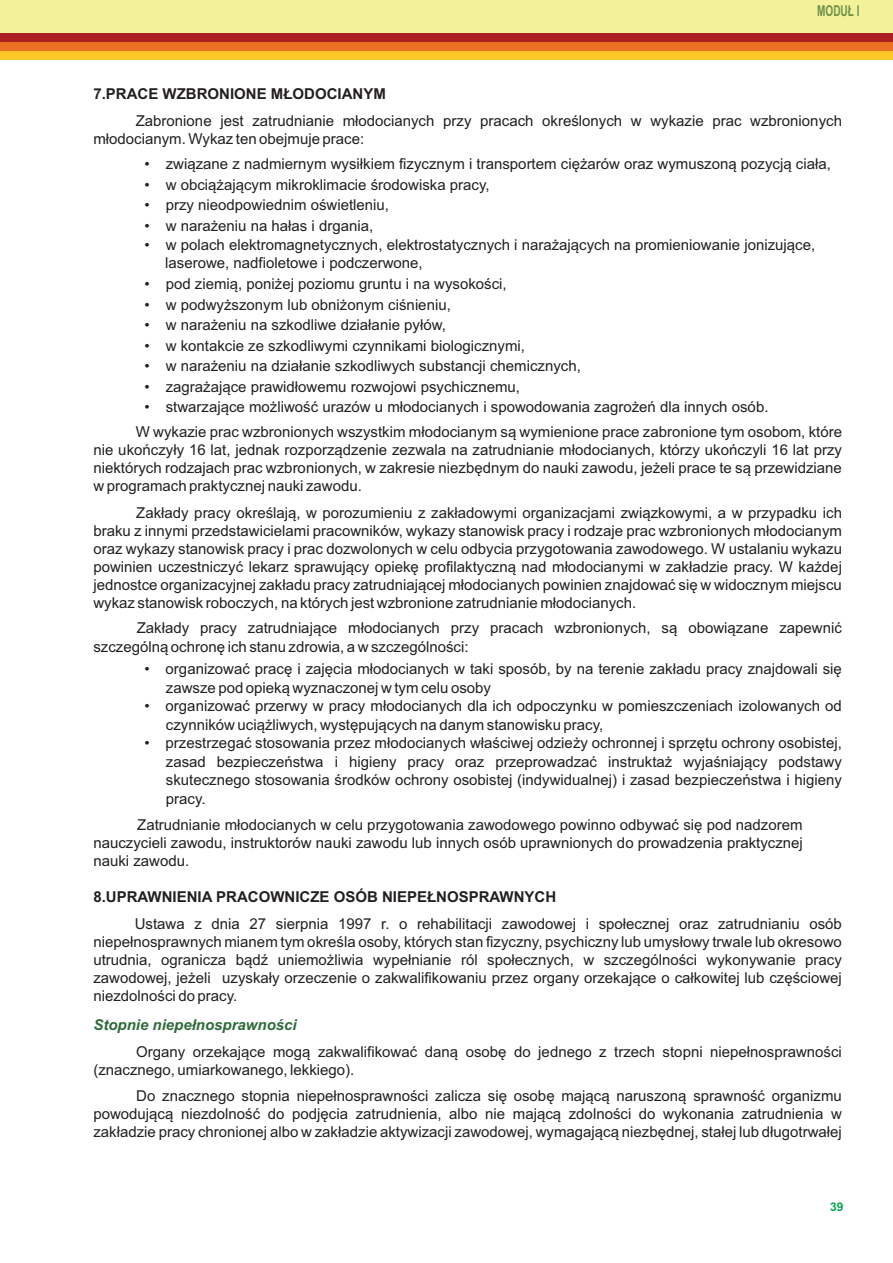
<style>
.page{position:relative;width:893px;height:1263px;background:#fff}
.page>*{position:absolute;margin:0;border:0;box-sizing:border-box;transform-origin:0 0}
.t1{font:15px/18px "Arial";color:#231f20}
.t2{font:700 15px "Arial";color:#231f20}
.t3{font:italic 700 15px "Arial";color:#2e6b3b}
.t4{font:700 15px "Arial Narrow";color:#70924b;scale:.82 1}
.t5{font:700 12px "Arial";color:#00a54f}
</style>
<div class="page">
<div style="left:0;top:0;width:893px;height:35px;background:#f3f199"></div>
<div style="left:0;top:51px;width:893px;height:9px;background:#fec829"></div>
<div style="left:0;top:42px;width:893px;height:9px;background:#ed7025"></div>
<div style="left:0;top:33px;width:893px;height:9px;background:#ab2023"></div>
<p class="t4" style="left:817px;top:6px;width:53px">MODUŁ I</p>
<p class="t2" style="left:93px;top:88px;width:294px">7.PRACE WZBRONIONE MŁODOCIANYM</p>
<p class="t1" style="left:93px;top:113px;width:750px;text-indent:42px">Zabronione jest zatrudnianie młodocianych przy pracach określonych w wykazie prac wzbronionych młodocianym. Wykaz ten obejmuje prace:</p>
<p class="t1" style="left:145px;top:156px;width:688px">• związane z nadmiernym wysiłkiem fizycznym i transportem ciężarów oraz wymuszoną pozycją ciała,</p>
<p class="t1" style="left:145px;top:177px;width:347px">• w obciążającym mikroklimacie środowiska pracy,</p>
<p class="t1" style="left:145px;top:197px;width:246px">• przy nieodpowiednim oświetleniu,</p>
<p class="t1" style="left:145px;top:218px;width:230px">• w narażeniu na hałas i drgania,</p>
<p class="t1" style="left:165px;top:237px;width:651px;text-indent:-21px">• w polach elektromagnetycznych, elektrostatycznych i narażających na promieniowanie jonizujące, laserowe, nadfioletowe i podczerwone,</p>
<p class="t1" style="left:145px;top:276px;width:364px">• pod ziemią, poniżej poziomu gruntu i na wysokości,</p>
<p class="t1" style="left:145px;top:297px;width:308px">• w podwyższonym lub obniżonym ciśnieniu,</p>
<p class="t1" style="left:145px;top:317px;width:303px">• w narażeniu na szkodliwe działanie pyłów,</p>
<p class="t1" style="left:145px;top:338px;width:382px">• w kontakcie ze szkodliwymi czynnikami biologicznymi,</p>
<p class="t1" style="left:145px;top:358px;width:438px">• w narażeniu na działanie szkodliwych substancji chemicznych,</p>
<p class="t1" style="left:145px;top:379px;width:377px">• zagrażające prawidłowemu rozwojowi psychicznemu,</p>
<p class="t1" style="left:136px;top:396px;width:708px;line-height:24.8px;text-indent:9px">• stwarzające możliwość urazów u młodocianych i spowodowania zagrożeń dla innych osób.<br>W wykazie prac wzbronionych wszystkim młodocianym są wymienione prace zabronione tym osobom, które</p>
<p class="t1" style="left:93px;top:442px;width:750px;text-align:justify">nie ukończyły 16 lat, jednak rozporządzenie zezwala na zatrudnianie młodocianych, którzy ukończyli 16 lat przy niektórych rodzajach prac wzbronionych, w zakresie niezbędnym do nauki zawodu, jeżeli prace te są przewidziane w programach praktycznej nauki zawodu.</p>
<p class="t1" style="left:93px;top:505px;width:750px;text-align:justify;text-indent:43px">Zakłady pracy określają, w porozumieniu z zakładowymi organizacjami związkowymi, a w przypadku ich braku z innymi przedstawicielami pracowników, wykazy stanowisk pracy i rodzaje prac wzbronionych młodocianym oraz wykazy stanowisk pracy i prac dozwolonych w celu odbycia przygotowania zawodowego. W ustalaniu wykazu powinien uczestniczyć lekarz sprawujący opiekę profilaktyczną nad młodocianymi w zakładzie pracy. W każdej jednostce organizacyjnej zakładu pracy zatrudniającej młodocianych powinien znajdować się w widocznym miejscu wykaz stanowisk roboczych, na których jest wzbronione zatrudnianie młodocianych.</p>
<p class="t1" style="left:93px;top:620px;width:750px;text-indent:43px">Zakłady pracy zatrudniające młodocianych przy pracach wzbronionych, są obowiązane zapewnić szczególną ochronę ich stanu zdrowia, a w szczególności:</p>
<p class="t1" style="left:166px;top:661px;width:678px;text-indent:-21px">• organizować pracę i zajęcia młodocianych w taki sposób, by na terenie zakładu pracy znajdowali się zawsze pod opieką wyznaczonej w tym celu osoby</p>
<p class="t1" style="left:166px;top:698px;width:678px;text-indent:-21px">• organizować przerwy w pracy młodocianych dla ich odpoczynku w pomieszczeniach izolowanych od czynników uciążliwych, występujących na danym stanowisku pracy,</p>
<p class="t1" style="left:166px;top:735px;width:678px;text-align:justify;text-indent:-21px">• przestrzegać stosowania przez młodocianych właściwej odzieży ochronnej i sprzętu ochrony osobistej, zasad bezpieczeństwa i higieny pracy oraz przeprowadzać instruktaż wyjaśniający podstawy skutecznego stosowania środków ochrony osobistej (indywidualnej) i zasad bezpieczeństwa i higieny pracy.</p>
<p class="t1" style="left:93px;top:817px;width:711px;text-align:justify;text-indent:44px">Zatrudnianie młodocianych w celu przygotowania zawodowego powinno odbywać się pod nadzorem nauczycieli zawodu, instruktorów nauki zawodu lub innych osób uprawnionych do prowadzenia praktycznej nauki zawodu.</p>
<p class="t2" style="left:93px;top:891px;width:464px">8.UPRAWNIENIA PRACOWNICZE OSÓB NIEPEŁNOSPRAWNYCH</p>
<p class="t1" style="left:93px;top:916px;width:750px;text-align:justify;text-indent:41px">Ustawa z dnia 27 sierpnia 1997 r. o rehabilitacji zawodowej i społecznej oraz zatrudnianiu osób niepełnosprawnych mianem tym określa osoby, których stan fizyczny, psychiczny lub umysłowy trwale lub okresowo utrudnia, ogranicza bądź uniemożliwia wypełnianie ról społecznych, w szczególności wykonywanie pracy zawodowej, jeżeli uzyskały orzeczenie o zakwalifikowaniu przez organy orzekające o całkowitej lub częściowej niezdolności do pracy.</p>
<p class="t3" style="left:93px;top:1019px;width:205px">Stopnie niepełnosprawności</p>
<p class="t1" style="left:93px;top:1044px;width:750px;text-indent:43px">Organy orzekające mogą zakwalifikować daną osobę do jednego z trzech stopni niepełnosprawności (znacznego, umiarkowanego, lekkiego).</p>
<p class="t1" style="left:93px;top:1088px;width:750px;text-align:justify;text-indent:43px">Do znacznego stopnia niepełnosprawności zalicza się osobę mającą naruszoną sprawność organizmu powodującą niezdolność do podjęcia zatrudnienia, albo nie mającą zdolności do wykonania zatrudnienia w zakładzie pracy chronionej albo w zakładzie aktywizacji zawodowej, wymagającą niezbędnej, stałej lub długotrwałej</p>
<p class="t5" style="left:830px;top:1202px;width:15px">39</p>
</div>
